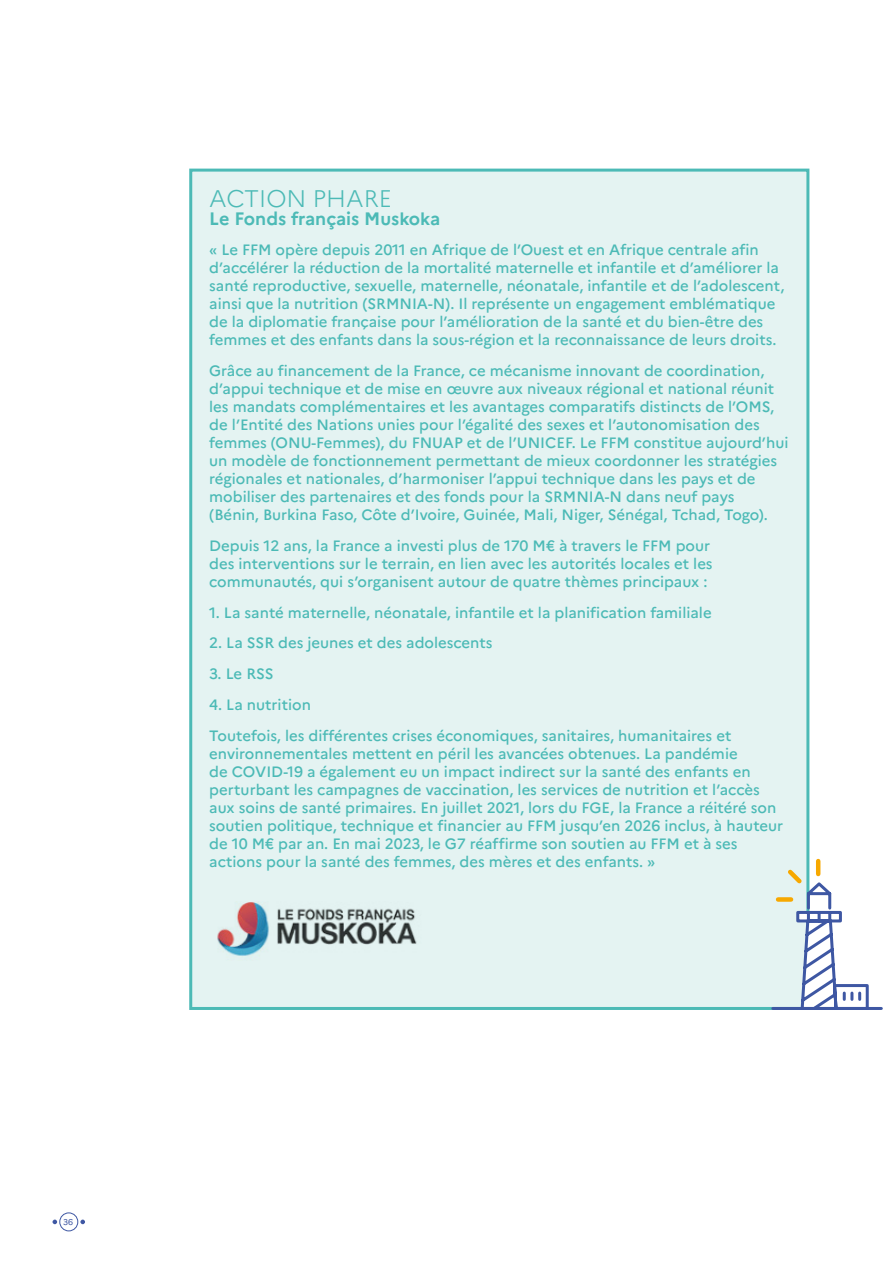
<style>
.page{position:relative;width:893px;height:1263px;background:#fff}
.page>*{position:absolute;margin:0;border:0;box-sizing:border-box;transform-origin:0 0}
.corps_texte{font:300 24px "Marianne";color:#4cbab6}
.corps_texte-2{font:700 18px "Marianne";letter-spacing:-.005em;color:#4cbab6}
.corps_texte-3{font:500 15px/18px "Marianne";color:#4cbab6}
.t1{font:8.4px "Marianne";color:#3e57a3}
</style>
<div class="page">
<div style="left:60px;top:1213px;width:18px;height:18px;border:1px solid #3e57a3;border-radius:50%"></div>
<svg style="left:80px;top:1219px;width:5px;height:5px"></svg>
<svg style="left:53px;top:1219px;width:4px;height:5px"></svg>
<div style="left:191px;top:170px;width:617px;height:838px;background:#e4f3f2"></div>
<img style="left:217px;top:901px;width:200px;height:55px">
<div style="left:189px;top:169px;width:620px;height:841px;border:3px solid #4cbab6"></div>
<svg style="left:770px;top:856px;width:113px;height:154px"></svg>
<p class="corps_texte" style="left:209px;top:180px;width:184px">ACTION PHARE</p>
<p class="corps_texte-2" style="left:209px;top:207px;width:233px">Le Fonds français Muskoka</p>
<p class="corps_texte-3" style="left:209px;top:240px;width:577px">« Le FFM opère depuis 2011 en Afrique de l’Ouest et en Afrique centrale afin d’accélérer la réduction de la mortalité maternelle et infantile et d’améliorer la santé reproductive, sexuelle, maternelle, néonatale, infantile et de l’adolescent, ainsi que la nutrition (SRMNIA-N). Il représente un engagement emblématique de la diplomatie française pour l’amélioration de la santé et du bien-être des femmes et des enfants dans la sous-région et la reconnaissance de leurs droits.</p>
<p class="corps_texte-3" style="left:209px;top:361px;width:581px">Grâce au financement de la France, ce mécanisme innovant de coordination, d’appui technique et de mise en œuvre aux niveaux régional et national réunit les mandats complémentaires et les avantages comparatifs distincts de l’OMS, de l’Entité des Nations unies pour l’égalité des sexes et l’autonomisation des femmes (ONU-Femmes), du FNUAP et de l’UNICEF. Le FFM constitue aujourd’hui un modèle de fonctionnement permettant de mieux coordonner les stratégies régionales et nationales, d’harmoniser l’appui technique dans les pays et de mobiliser des partenaires et des fonds pour la SRMNIA-N dans neuf pays<br>(Bénin, Burkina Faso, Côte d’Ivoire, Guinée, Mali, Niger, Sénégal, Tchad, Togo).</p>
<p class="corps_texte-3" style="left:209px;top:535px;width:505px">Depuis 12 ans, la France a investi plus de 170 M€ à travers le FFM pour des interventions sur le terrain, en lien avec les autorités locales et les communautés, qui s’organisent autour de quatre thèmes principaux :</p>
<p class="corps_texte-3" style="left:209px;top:602px;width:504px">1. La santé maternelle, néonatale, infantile et la planification familiale</p>
<p class="corps_texte-3" style="left:209px;top:633px;width:285px">2. La SSR des jeunes et des adolescents</p>
<p class="corps_texte-3" style="left:209px;top:664px;width:66px">3. Le RSS</p>
<p class="corps_texte-3" style="left:209px;top:694px;width:103px">4. La nutrition</p>
<p class="corps_texte-3" style="left:209px;top:725px;width:575px">Toutefois, les différentes crises économiques, sanitaires, humanitaires et environnementales mettent en péril les avancées obtenues. La pandémie<br>de COVID-19 a également eu un impact indirect sur la santé des enfants en perturbant les campagnes de vaccination, les services de nutrition et l’accès aux soins de santé primaires. En juillet 2021, lors du FGE, la France a réitéré son soutien politique, technique et financier au FFM jusqu’en 2026 inclus, à hauteur de 10 M€ par an. En mai 2023, le G7 réaffirme son soutien au FFM et à ses actions pour la santé des femmes, des mères et des enfants. »</p>
<p class="t1" style="left:63px;top:1215px;width:12px">36</p>
</div>
